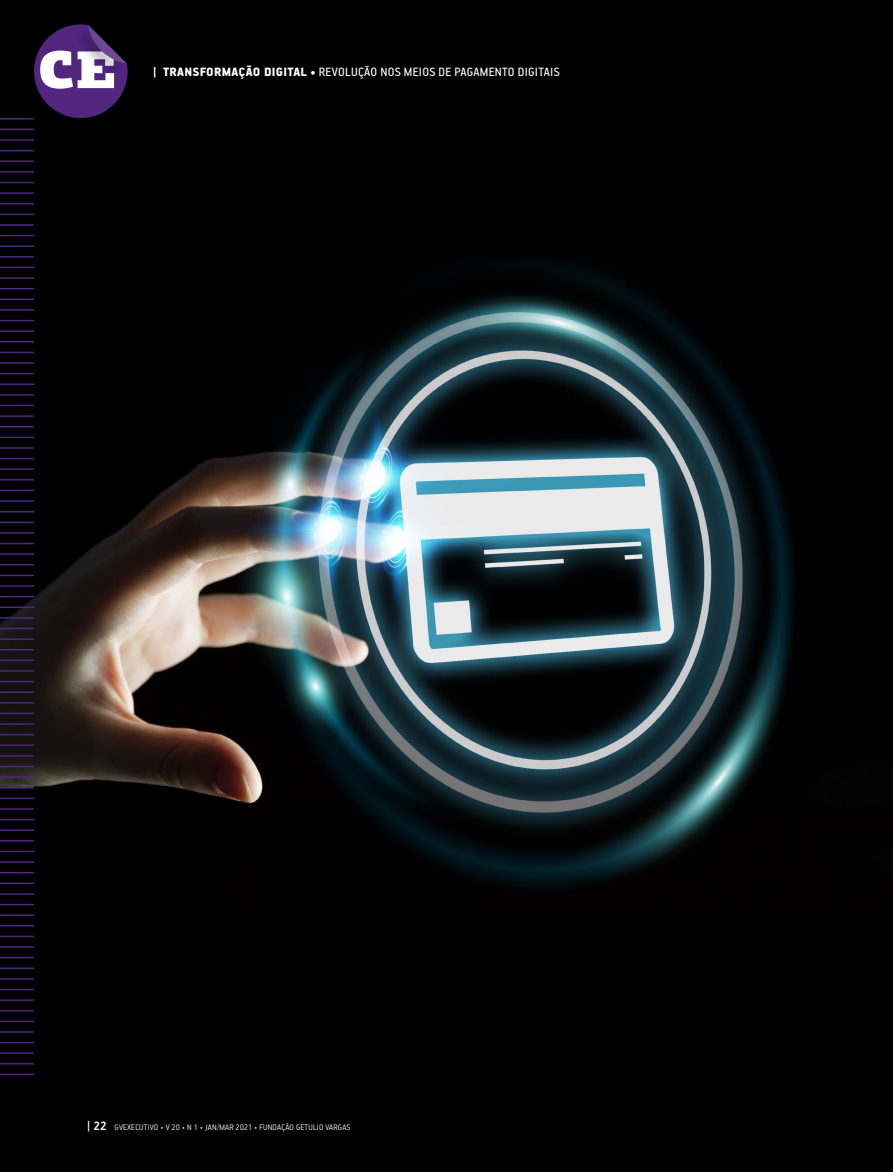
<style>
.page{position:relative;width:893px;height:1172px;background:#fff}
.page>*{position:absolute;margin:0;border:0;box-sizing:border-box;transform-origin:0 0}
.t1{font:900 52.8px "PF Agora Slab Pro";color:#fff}
.t2{font:13.5px "PF Handbook Pro";letter-spacing:.02em;color:#fff}
.t3{font:300 9px "PF Handbook Pro";letter-spacing:.02em;color:#fff}
.s1{font-weight:900}
.s2{font-weight:700;font-size:13.5px}
</style>
<div class="page">
<div style="left:0;top:0;width:893px;height:1171px;background:#000"></div>
<img style="left:0;top:260px;width:794px;height:646px">
<hr style="left:0;top:192px;width:34px;height:2px;background:#50267f">
<hr style="left:0;top:118px;width:34px;height:1px;background:#50267f">
<hr style="left:0;top:203px;width:34px;height:1px;background:#50267f">
<hr style="left:0;top:129px;width:34px;height:1px;background:#50267f">
<hr style="left:0;top:214px;width:34px;height:1px;background:#50267f">
<hr style="left:0;top:139px;width:34px;height:2px;background:#50267f">
<hr style="left:0;top:224px;width:34px;height:2px;background:#50267f">
<hr style="left:0;top:150px;width:34px;height:1px;background:#50267f">
<hr style="left:0;top:235px;width:34px;height:1px;background:#50267f">
<hr style="left:0;top:160px;width:34px;height:2px;background:#50267f">
<hr style="left:0;top:245px;width:34px;height:2px;background:#50267f">
<hr style="left:0;top:171px;width:34px;height:2px;background:#50267f">
<hr style="left:0;top:256px;width:34px;height:1px;background:#50267f">
<hr style="left:0;top:182px;width:34px;height:1px;background:#50267f">
<hr style="left:0;top:267px;width:34px;height:1px;background:#50267f">
<hr style="left:0;top:277px;width:34px;height:2px;background:#50267f">
<hr style="left:0;top:288px;width:34px;height:1px;background:#50267f">
<hr style="left:0;top:298px;width:34px;height:2px;background:#50267f">
<hr style="left:0;top:309px;width:34px;height:2px;background:#50267f">
<hr style="left:0;top:320px;width:34px;height:1px;background:#50267f">
<hr style="left:0;top:330px;width:34px;height:2px;background:#50267f">
<hr style="left:0;top:341px;width:34px;height:1px;background:#50267f">
<hr style="left:0;top:351px;width:34px;height:2px;background:#50267f">
<hr style="left:0;top:362px;width:34px;height:2px;background:#50267f">
<hr style="left:0;top:373px;width:34px;height:1px;background:#50267f">
<hr style="left:0;top:383px;width:34px;height:2px;background:#50267f">
<hr style="left:0;top:394px;width:34px;height:1px;background:#50267f">
<hr style="left:0;top:405px;width:34px;height:1px;background:#50267f">
<hr style="left:0;top:415px;width:34px;height:2px;background:#50267f">
<hr style="left:0;top:426px;width:34px;height:1px;background:#50267f">
<hr style="left:0;top:436px;width:34px;height:2px;background:#50267f">
<hr style="left:0;top:447px;width:34px;height:2px;background:#50267f">
<hr style="left:0;top:458px;width:34px;height:1px;background:#50267f">
<hr style="left:0;top:468px;width:34px;height:2px;background:#50267f">
<hr style="left:0;top:479px;width:34px;height:1px;background:#50267f">
<hr style="left:0;top:489px;width:34px;height:2px;background:#50267f">
<hr style="left:0;top:500px;width:34px;height:2px;background:#50267f">
<hr style="left:0;top:511px;width:34px;height:1px;background:#50267f">
<hr style="left:0;top:521px;width:34px;height:2px;background:#50267f">
<hr style="left:0;top:532px;width:34px;height:1px;background:#50267f">
<hr style="left:0;top:543px;width:34px;height:1px;background:#50267f">
<hr style="left:0;top:553px;width:34px;height:2px;background:#50267f">
<hr style="left:0;top:564px;width:34px;height:1px;background:#50267f">
<hr style="left:0;top:574px;width:34px;height:2px;background:#50267f">
<hr style="left:0;top:585px;width:34px;height:1px;background:#50267f">
<hr style="left:0;top:596px;width:34px;height:1px;background:#50267f">
<hr style="left:0;top:606px;width:34px;height:2px;background:#50267f">
<hr style="left:0;top:617px;width:34px;height:1px;background:#50267f">
<hr style="left:0;top:627px;width:34px;height:2px;background:#50267f">
<hr style="left:0;top:638px;width:34px;height:2px;background:#50267f">
<hr style="left:0;top:649px;width:34px;height:1px;background:#50267f">
<hr style="left:0;top:659px;width:34px;height:2px;background:#50267f">
<hr style="left:0;top:670px;width:34px;height:1px;background:#50267f">
<hr style="left:0;top:680px;width:34px;height:2px;background:#50267f">
<hr style="left:0;top:691px;width:34px;height:2px;background:#50267f">
<hr style="left:0;top:702px;width:34px;height:1px;background:#50267f">
<hr style="left:0;top:712px;width:34px;height:2px;background:#50267f">
<hr style="left:0;top:723px;width:34px;height:1px;background:#50267f">
<hr style="left:0;top:734px;width:34px;height:1px;background:#50267f">
<hr style="left:0;top:744px;width:34px;height:2px;background:#50267f">
<hr style="left:0;top:755px;width:34px;height:1px;background:#50267f">
<hr style="left:0;top:765px;width:34px;height:2px;background:#50267f">
<hr style="left:0;top:776px;width:34px;height:2px;background:#50267f">
<hr style="left:0;top:787px;width:34px;height:1px;background:#50267f">
<hr style="left:0;top:797px;width:34px;height:2px;background:#50267f">
<hr style="left:0;top:808px;width:34px;height:1px;background:#50267f">
<hr style="left:0;top:818px;width:34px;height:2px;background:#50267f">
<hr style="left:0;top:829px;width:34px;height:2px;background:#50267f">
<hr style="left:0;top:840px;width:34px;height:1px;background:#50267f">
<hr style="left:0;top:850px;width:34px;height:2px;background:#50267f">
<hr style="left:0;top:861px;width:34px;height:1px;background:#50267f">
<hr style="left:0;top:872px;width:34px;height:1px;background:#50267f">
<hr style="left:0;top:882px;width:34px;height:2px;background:#50267f">
<hr style="left:0;top:893px;width:34px;height:1px;background:#50267f">
<hr style="left:0;top:903px;width:34px;height:2px;background:#50267f">
<hr style="left:0;top:914px;width:34px;height:1px;background:#50267f">
<hr style="left:0;top:925px;width:34px;height:1px;background:#50267f">
<hr style="left:0;top:935px;width:34px;height:2px;background:#50267f">
<hr style="left:0;top:946px;width:34px;height:1px;background:#50267f">
<hr style="left:0;top:956px;width:34px;height:2px;background:#50267f">
<hr style="left:0;top:967px;width:34px;height:2px;background:#50267f">
<hr style="left:0;top:978px;width:34px;height:1px;background:#50267f">
<hr style="left:0;top:988px;width:34px;height:2px;background:#50267f">
<hr style="left:0;top:999px;width:34px;height:1px;background:#50267f">
<hr style="left:0;top:1010px;width:34px;height:1px;background:#50267f">
<hr style="left:0;top:1020px;width:34px;height:2px;background:#50267f">
<hr style="left:0;top:1031px;width:34px;height:1px;background:#50267f">
<hr style="left:0;top:1041px;width:34px;height:2px;background:#50267f">
<hr style="left:0;top:1052px;width:34px;height:1px;background:#50267f">
<hr style="left:0;top:1063px;width:34px;height:1px;background:#50267f">
<hr style="left:0;top:1073px;width:34px;height:2px;background:#50267f">
<svg style="left:29px;top:24px;width:99px;height:96px"></svg>
<h1 class="t1" style="left:38px;top:39px;width:80px">CE</h1>
<p class="t2" style="left:153px;top:65px;width:408px"><span class="s1">| TRANSFORMAÇÃO DIGITAL •</span> REVOLUÇÃO NOS MEIOS DE PAGAMENTO DIGITAIS</p>
<p class="t3" style="left:87px;top:1123px;width:265px"><span class="s2">| 22</span> GVEXECUTIVO • V 20 • N 1 • JAN/MAR 2021 • FUNDAÇÃO GETULIO VARGAS</p>
</div>
